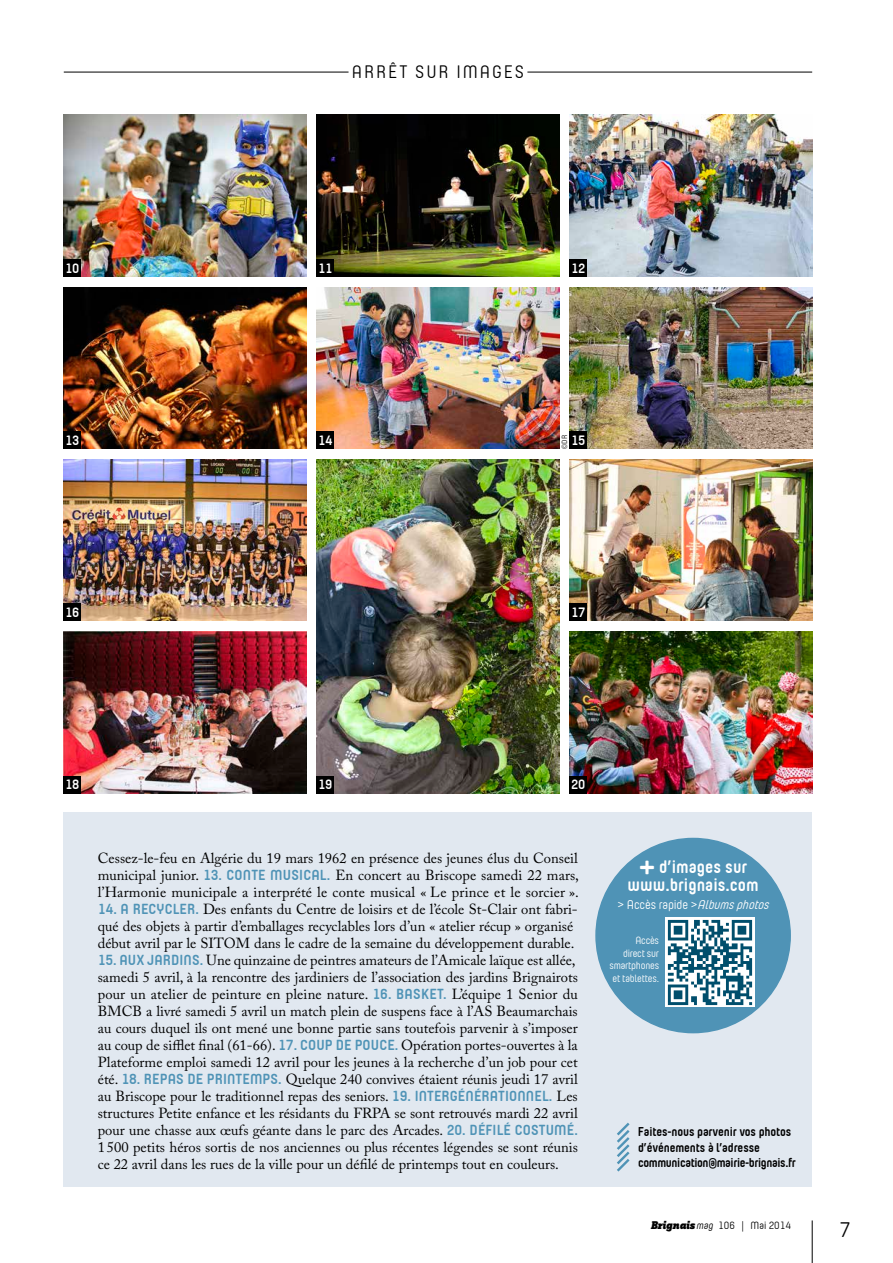
<style>
.page{position:relative;width:893px;height:1263px;background:#fff}
.page>*{position:absolute;margin:0;border:0;box-sizing:border-box;transform-origin:0 0}
.t1{font:21px "Yummo";color:#000}
.t2{font:700 18px/18px "Yummo";color:#fff;text-align:center}
.t3{font:18px "Yummo";letter-spacing:.11em;color:#000}
.t4{font:14.55px/17px "Adobe Caslon Pro";color:#000;text-align:justify}
.t5{font:700 14.55px "Yummo";letter-spacing:.01em;color:#4f93b6}
.t6{font:700 13.5px "Yummo";color:#fff}
.t7{font:700 12.75px/15.3px "Yummo";letter-spacing:-.01em;color:#000}
.t8{font:12.75px "Yummo";color:#fff}
.t9{font:10.5px/12.6px "Yummo";letter-spacing:-.02em;color:#fff;text-align:right}
.t10{font:10.5px "Yummo";color:#000}
.t11{font:7.5px "Yummo";color:#000}
.s1{font-family:"Yummo";font-weight:700;color:#4f93b6}
.s2{font-family:"Adobe Caslon Pro";font-weight:400;color:#000}
.s3{font-size:30px}
.s4{font-style:italic}
.s5{font-family:"Zine Slab Dis";font-weight:900;font-style:italic;font-size:11.7px}
</style>
<div class="page">
<img style="left:570px;top:631px;width:242px;height:162px">
<img style="left:570px;top:459px;width:242px;height:162px">
<hr style="left:64px;top:72px;width:748px;height:1px;background:#000">
<div style="left:349px;top:63px;width:178px;height:18px;background:#fff"></div>
<img style="left:64px;top:115px;width:242px;height:161px">
<img style="left:64px;top:459px;width:242px;height:162px">
<img style="left:64px;top:631px;width:242px;height:162px">
<img style="left:317px;top:115px;width:242px;height:161px">
<img style="left:317px;top:287px;width:242px;height:162px">
<img style="left:317px;top:459px;width:242px;height:334px">
<img style="left:570px;top:115px;width:242px;height:161px">
<img style="left:570px;top:287px;width:242px;height:162px">
<div style="left:64px;top:259px;width:17px;height:17px;background:#000"></div>
<div style="left:64px;top:776px;width:17px;height:17px;background:#000"></div>
<div style="left:317px;top:259px;width:17px;height:17px;background:#000"></div>
<div style="left:317px;top:432px;width:17px;height:17px;background:#000"></div>
<div style="left:317px;top:776px;width:17px;height:17px;background:#000"></div>
<div style="left:570px;top:259px;width:17px;height:17px;background:#000"></div>
<div style="left:570px;top:432px;width:17px;height:17px;background:#000"></div>
<div style="left:570px;top:604px;width:17px;height:17px;background:#000"></div>
<div style="left:570px;top:776px;width:17px;height:17px;background:#000"></div>
<div style="left:64px;top:812px;width:748px;height:374px;background:#e1e8f0"></div>
<img style="left:64px;top:287px;width:242px;height:162px">
<div style="left:64px;top:604px;width:17px;height:17px;background:#000"></div>
<div style="left:596px;top:838px;width:194px;height:194px;background:#4f93b6;border-radius:50%"></div>
<img style="left:666px;top:918px;width:89px;height:89px">
<svg style="left:617px;top:1122px;width:13px;height:50px"></svg>
<div style="left:64px;top:432px;width:17px;height:17px;background:#000"></div>
<hr style="left:812px;top:1220px;width:1px;height:43px;background:#000">
<p class="t3" style="left:352px;top:59px;width:174px">Arrêt sur images</p>
<p class="t6" style="left:65px;top:256px;width:16px">10</p>
<p class="t6" style="left:318px;top:256px;width:16px">11</p>
<p class="t6" style="left:571px;top:256px;width:16px">12</p>
<p class="t6" style="left:65px;top:428px;width:16px">13</p>
<p class="t6" style="left:69px;top:428px;width:9px">1</p>
<p class="t6" style="left:318px;top:428px;width:16px">14</p>
<p class="t6" style="left:571px;top:428px;width:16px">15</p>
<p class="t11" style="left:559px;top:449px;width:15px;rotate:-90deg">©DR</p>
<p class="t6" style="left:65px;top:600px;width:16px">16</p>
<p class="t6" style="left:571px;top:600px;width:16px">17</p>
<p class="t6" style="left:65px;top:772px;width:16px">18</p>
<p class="t6" style="left:318px;top:772px;width:16px">19</p>
<p class="t6" style="left:571px;top:772px;width:16px">20</p>
<p class="t4" style="left:98px;top:850px;width:483px">Cessez-le-feu en Algérie du 19 mars 1962 en présence des jeunes élus du Conseil municipal junior. <span class="s1">13. Conte m usical.</span> En concert au Briscope samedi 22 mars, l’Harmonie municipale a interprété le conte musical « Le prince et le sorcier ».</p>
<p class="t4" style="left:98px;top:901px;width:482px;text-align:left"><span class="s1">14. A re cycler .</span> Des enfants du Centre de loisirs et de l’école St-Clair ont fabri&shy;qué des objets à partir d’emballages recyclables lors d’un « atelier récup » organisé début avril par le SITOM dans le cadre de la semaine du développement durable.</p>
<p class="t4" style="left:98px;top:952px;width:482px;text-align:left"><span class="s1">15. Aux jar dins.</span> Une quinzaine de peintres amateurs de l’Amicale laïque est allée, samedi 5 avril, à la rencontre des jardiniers de l’association des jardins Brignairots pour un atelier de peinture en pleine nature. <span class="s1">16. Basket.</span> L’équipe 1 Senior du BMCB a livré samedi 5 avril un match plein de suspens face à l’AS Beaumarchais au cours duquel ils ont mené une bonne partie sans toutefois parvenir à s’imposer au coup de sifflet final (61-66). <span class="s1">17. Coup de pouce.</span> Opération portes-ouvertes à la Plateforme emploi samedi 12 avril pour les jeunes à la recherche d’un job pour cet</p>
<p class="t5" style="left:98px;top:1066px;width:155px"><span class="s2">été.</span> 18. Repas de pr intemp</p>
<p class="t4" style="left:98px;top:1071px;width:482px;text-indent:173px"><span class="s1">s.</span> Quelque 240 convives étaient réunis jeudi 17 avril au Briscope pour le traditionnel repas des seniors. <span class="s1">19. I nter génér ationnel.</span> Les structures Petite enfance et les résidants du FRPA se sont retrouvés mardi 22 avril pour une chasse aux œufs géante dans le parc des Arcades. <span class="s1">20. Déf ilé costumé .<br></span>1500 petits héros sortis de nos anciennes ou plus récentes légendes se sont réunis ce 22 avril dans les rues de la ville pour un défilé de printemps tout en couleurs.</p>
<p class="t2" style="left:627px;top:855px;width:133px"><span class="s3">+</span> d’images sur www.brignais.com</p>
<p class="t8" style="left:618px;top:895px;width:157px">&gt; A c c è s r a p i d e &gt; <span class="s4">Albumsphotos</span></p>
<p class="t9" style="left:609px;top:933px;width:51px">Accès<br>direct sur smartphones et tablettes.</p>
<p class="t7" style="left:638px;top:1122px;width:159px">Faites-nous parvenir vos photos d’événements à l’adresse communication@mairie‑brignais.fr</p>
<p class="t10" style="left:651px;top:1218px;width:142px"><span class="s5">Brignais</span><span class="s4">mag</span> 106 | Mai 2014</p>
<h1 class="t1" style="left:839px;top:1215px;width:13px">7</h1>
</div>
